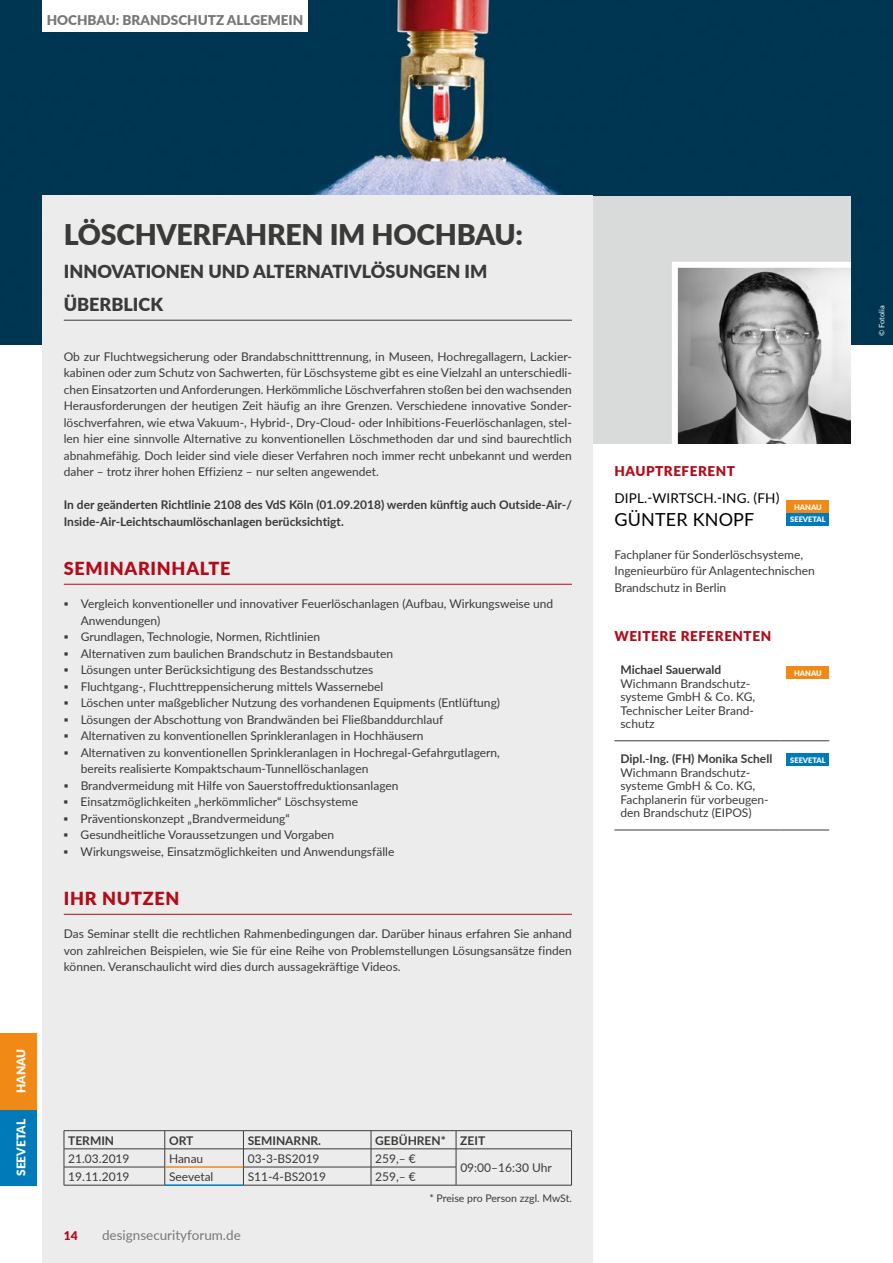
<style>
.page{position:relative;width:893px;height:1263px;background:#fff}
.page>*{position:absolute;margin:0;border:0;box-sizing:border-box;transform-origin:0 0}
.t1{font:900 28.5px "Lato";letter-spacing:-.01em;color:#3a3a39}
.t2{font:900 18px/33px "Lato";color:#3a3a39}
.t3{font:900 18px "Lato";letter-spacing:.04em;color:#b40b19}
.t4{font:18px "Lato";letter-spacing:.01em;color:#000}
.t5{font:900 13.5px "Lato";letter-spacing:.04em;color:#b40b19}
.t6{font:900 13.5px "Lato";color:#787878}
.t7{font:13.5px "Lato";letter-spacing:.01em;color:#000}
.t8{font:13.5px "Lato";color:#787878}
.t9{font:12px/16.5px "Lato";color:#3a3a39}
.t10{font:700 12px/16.5px "Lato";color:#3a3a39}
.t11{font:900 12px "Lato";color:#fff}
.t12{font:900 12px "Lato";color:#b40b19}
.t13{font:10.5px "Lato";color:#3a3a39}
.t14{font:900 7.5px/12.8px "Lato";color:#fff;text-align:center}
.t15{font:7.5px "Lato";color:#fff}
</style>
<div class="page">
<img style="left:0;top:0;width:893px;height:344px">
<div style="left:43px;top:196px;width:550px;height:1067px;background:#ececec"></div>
<hr style="left:64px;top:584px;width:508px;height:1px;background:#b40b19">
<hr style="left:64px;top:914px;width:508px;height:1px;background:#b40b19">
<hr style="left:64px;top:320px;width:508px;height:1px;background:#3a3a39">
<hr style="left:165px;top:1184px;width:78px;height:2px;background:#007ab9">
<hr style="left:64px;top:1130px;width:101px;height:1px;background:#3a3a39">
<hr style="left:165px;top:1130px;width:78px;height:1px;background:#3a3a39">
<hr style="left:243px;top:1130px;width:128px;height:1px;background:#3a3a39">
<hr style="left:371px;top:1130px;width:85px;height:1px;background:#3a3a39">
<hr style="left:456px;top:1130px;width:116px;height:1px;background:#3a3a39">
<hr style="left:64px;top:1148px;width:101px;height:1px;background:#3a3a39">
<svg style="left:64px;top:1131px;width:1px;height:54px"></svg>
<hr style="left:243px;top:1148px;width:128px;height:1px;background:#3a3a39">
<hr style="left:371px;top:1148px;width:85px;height:1px;background:#3a3a39">
<hr style="left:456px;top:1148px;width:116px;height:1px;background:#3a3a39">
<svg style="left:571px;top:1131px;width:1px;height:54px"></svg>
<hr style="left:456px;top:1185px;width:116px;height:1px;background:#3a3a39">
<svg style="left:165px;top:1131px;width:1px;height:54px"></svg>
<svg style="left:243px;top:1131px;width:1px;height:54px"></svg>
<hr style="left:165px;top:1148px;width:78px;height:1px;background:#3a3a39">
<hr style="left:165px;top:1166px;width:78px;height:2px;background:#f18917">
<hr style="left:64px;top:1167px;width:101px;height:1px;background:#3a3a39">
<hr style="left:64px;top:1185px;width:101px;height:1px;background:#3a3a39">
<hr style="left:243px;top:1167px;width:128px;height:1px;background:#3a3a39">
<hr style="left:243px;top:1185px;width:128px;height:1px;background:#3a3a39">
<svg style="left:371px;top:1131px;width:1px;height:54px"></svg>
<hr style="left:371px;top:1167px;width:85px;height:1px;background:#3a3a39">
<hr style="left:371px;top:1185px;width:85px;height:1px;background:#3a3a39">
<svg style="left:456px;top:1131px;width:1px;height:54px"></svg>
<div style="left:43px;top:0;width:265px;height:32px;background:#fff"></div>
<hr style="left:614px;top:740px;width:165px;height:1px;background:#3a3a39">
<hr style="left:779px;top:740px;width:50px;height:1px;background:#3a3a39">
<hr style="left:614px;top:830px;width:165px;height:1px;background:#3a3a39">
<hr style="left:779px;top:830px;width:50px;height:1px;background:#3a3a39">
<div style="left:787px;top:666px;width:42px;height:13px;background:#f18917"></div>
<div style="left:787px;top:753px;width:42px;height:13px;background:#007ab9"></div>
<div style="left:593px;top:196px;width:257px;height:247px;background:#d9dada"></div>
<svg style="left:672px;top:262px;width:178px;height:181px;background:#a1a1a1"></svg>
<div style="left:0;top:1109px;width:36px;height:77px;background:#007ab9"></div>
<div style="left:0;top:1033px;width:36px;height:76px;background:#f18917"></div>
<div style="left:787px;top:500px;width:42px;height:13px;background:#f18917"></div>
<div style="left:787px;top:513px;width:42px;height:13px;background:#007ab9"></div>
<p class="t6" style="left:47px;top:10px;width:258px">HOCHBAU: BRANDSCHUTZ ALLGEMEIN</p>
<p class="t11" style="left:12px;top:1093px;width:46px;rotate:-90deg">HANAU</p>
<p class="t11" style="left:12px;top:1176px;width:59px;rotate:-90deg">SEEVETAL</p>
<h1 class="t1" style="left:64px;top:213px;width:461px">LÖSCHVERFAHREN IM HOCHBAU:</h1>
<h2 class="t2" style="left:64px;top:254px;width:425px">INNOVATIONEN UND ALTERNATIVLÖSUNGEN IM<br>ÜBERBLICK</h2>
<p class="t9" style="left:64px;top:348px;width:510px;text-align:justify">Ob zur Fluchtwegsicherung oder Brandabschnitttrennung, in Museen, Hochregallagern, Lackier&shy;kabinen oder zum Schutz von Sachwerten, für Löschsysteme gibt es eine Vielzahl an unterschiedli&shy;chen Einsatzorten und Anforderungen. Herkömmliche Löschverfahren stoßen bei den wachsenden Herausforderungen der heutigen Zeit häufig an ihre Grenzen. Verschiedene innovative Sonder&shy;löschverfahren, wie etwa Vakuum-, Hybrid-, Dry-Cloud- oder Inhibitions-Feuerlöschanlagen, stel&shy;len hier eine sinnvolle Alternative zu konventionellen Löschmethoden dar und sind baurechtlich abnahmefähig. Doch leider sind viele dieser Verfahren noch immer recht unbekannt und werden daher – trotz ihrer hohen Effizienz – nur selten angewendet.</p>
<p class="t10" style="left:64px;top:496px;width:510px">In der geänderten Richtlinie 2108 des VdS Köln (01.09.2018) werden künftig auch Outside-Air-/<br>Inside-Air-Leichtschaumlöschanlagen berücksichtigt.</p>
<h2 class="t3" style="left:64px;top:555px;width:168px">SEMINARINHALTE</h2>
<p class="t9" style="left:81px;top:595px;width:474px;text-indent:-17px">▪ Vergleich konventioneller und innovativer Feuerlöschanlagen (Aufbau, Wirkungsweise und<br>Anwendungen)</p>
<p class="t9" style="left:64px;top:628px;width:258px">▪ Grundlagen, Technologie, Normen, Richtlinien</p>
<p class="t9" style="left:64px;top:645px;width:331px">▪ Alternativen zum baulichen Brandschutz in Bestandsbauten</p>
<p class="t9" style="left:64px;top:661px;width:311px">▪ Lösungen unter Berücksichtigung des Bestandsschutzes</p>
<p class="t9" style="left:64px;top:678px;width:321px">▪ Fluchtgang-, Fluchttreppensicherung mittels Wassernebel</p>
<p class="t9" style="left:64px;top:694px;width:438px">▪ Löschen unter maßgeblicher Nutzung des vorhandenen Equipments (Entlüftung)</p>
<p class="t9" style="left:64px;top:711px;width:381px">▪ Lösungen der Abschottung von Brandwänden bei Fließbanddurchlauf</p>
<p class="t9" style="left:64px;top:727px;width:361px">▪ Alternativen zu konventionellen Sprinkleranlagen in Hochhäusern</p>
<p class="t9" style="left:81px;top:744px;width:421px;text-indent:-17px">▪ Alternativen zu konventionellen Sprinkleranlagen in Hochregal-Gefahrgutlagern, bereits realisierte Kompaktschaum-Tunnellöschanlagen</p>
<p class="t9" style="left:64px;top:777px;width:336px">▪ Brandvermeidung mit Hilfe von Sauerstoffreduktionsanlagen</p>
<p class="t9" style="left:64px;top:793px;width:296px">▪ Einsatzmöglichkeiten „herkömmlicher“ Löschsysteme</p>
<p class="t9" style="left:64px;top:810px;width:228px">▪ Präventionskonzept „Brandvermeidung“</p>
<p class="t9" style="left:64px;top:826px;width:272px">▪ Gesundheitliche Voraussetzungen und Vorgaben</p>
<p class="t9" style="left:64px;top:843px;width:332px">▪ Wirkungsweise, Einsatzmöglichkeiten und Anwendungsfälle</p>
<h2 class="t3" style="left:64px;top:885px;width:117px">IHR NUTZEN</h2>
<p class="t9" style="left:64px;top:925px;width:510px;text-align:justify">Das Seminar stellt die rechtlichen Rahmenbedingungen dar. Darüber hinaus erfahren Sie anhand von zahlreichen Beispielen, wie Sie für eine Reihe von Problemstellungen Lösungsansätze finden können. Veranschaulicht wird dies durch aussagekräftige Videos.</p>
<p class="t10" style="left:68px;top:1131px;width:47px">TERMIN</p>
<p class="t10" style="left:169px;top:1131px;width:26px">ORT</p>
<p class="t10" style="left:248px;top:1131px;width:75px">SEMINARNR.</p>
<p class="t10" style="left:375px;top:1131px;width:111px">GEBÜHREN* ZEIT</p>
<p class="t9" style="left:68px;top:1150px;width:63px">21.03.2019</p>
<p class="t9" style="left:169px;top:1150px;width:36px">Hanau</p>
<p class="t9" style="left:248px;top:1150px;width:73px">03-3-BS2019</p>
<p class="t9" style="left:375px;top:1150px;width:42px">259,– €</p>
<p class="t9" style="left:460px;top:1159px;width:93px">09:00–16:30 Uhr</p>
<p class="t9" style="left:68px;top:1168px;width:63px">19.11.2019</p>
<p class="t9" style="left:169px;top:1168px;width:46px">Seevetal</p>
<p class="t9" style="left:248px;top:1168px;width:80px">S11-4-BS2019</p>
<p class="t9" style="left:375px;top:1168px;width:42px">259,– €</p>
<p class="t13" style="left:429px;top:1191px;width:144px">* Preise pro Person zzgl. MwSt.</p>
<p class="t12" style="left:64px;top:1227px;width:15px">14</p>
<p class="t8" style="left:102px;top:1226px;width:140px">designsecurityforum.de</p>
<p class="t5" style="left:614px;top:461px;width:122px">HAUPTREFERENT</p>
<p class="t7" style="left:614px;top:488px;width:166px">DIPL.-WIRTSCH.-ING. (FH)</p>
<h2 class="t4" style="left:614px;top:506px;width:141px">GÜNTER KNOPF</h2>
<p class="t9" style="left:614px;top:546px;width:202px">Fachplaner für Sonderlöschsysteme,<br>Ingenieurbüro für Anlagentechnischen<br>Brandschutz in Berlin</p>
<p class="t5" style="left:614px;top:626px;width:158px">WEITERE REFERENTEN</p>
<p class="t10" style="left:620px;top:661px;width:102px">Michael Sauerwald</p>
<p class="t9" style="left:620px;top:676px;width:136px;line-height:13.5px">Wichmann Brandschutz&shy;systeme GmbH &amp; Co. KG,<br>Technischer Leiter Brand&shy;schutz</p>
<p class="t14" style="left:790px;top:500px;width:37px">HANAU<br>SEEVETAL</p>
<p class="t14" style="left:794px;top:666px;width:29px">HANAU</p>
<p class="t10" style="left:620px;top:750px;width:153px">Dipl.-Ing. (FH) Monika Schell</p>
<p class="t9" style="left:620px;top:765px;width:150px;line-height:13.5px">Wichmann Brandschutz&shy;systeme GmbH &amp; Co. KG,<br>Fachplanerin für vorbeugen&shy;den Brandschutz (EIPOS)</p>
<p class="t14" style="left:790px;top:753px;width:37px">SEEVETAL</p>
<p class="t15" style="left:876px;top:336px;width:32px;rotate:-90deg">© Fotolia</p>
</div>
